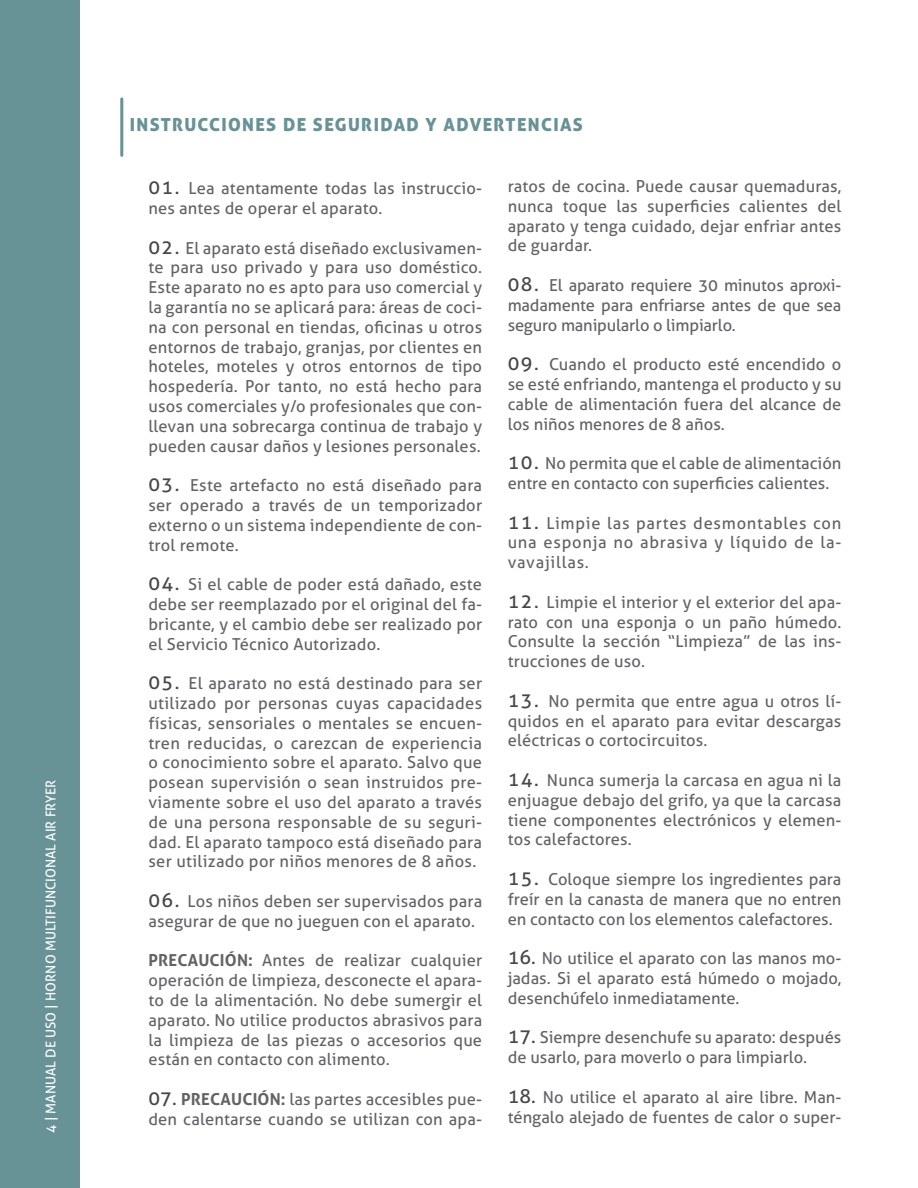
<style>
.page{position:relative;width:918px;height:1188px;background:#fff}
.page>*{position:absolute;margin:0;border:0;box-sizing:border-box;transform-origin:0 0}
.t1{font:18px "Aller Display";letter-spacing:.075em;color:#679296}
.t2{font:16.5px/19.8px "Aller";letter-spacing:.01em;color:#636366;text-align:justify}
.t3{font:13.5px "Aller";color:#fff}
.s1{font-size:19.5px;color:#464748}
.s2{font-weight:700}
</style>
<div class="page">
<div style="left:0;top:0;width:79px;height:1188px;background:#679296"></div>
<hr style="left:120px;top:99px;width:3px;height:56px;background:#679296">
<p class="t3" style="left:42px;top:1133px;width:355px;rotate:-90deg">4 | MANUAL DE USO | HORNO MULTIFUNCIONAL AIR FRYER</p>
<p class="t1" style="left:130px;top:113px;width:455px">INSTRUCCIONES DE SEGURIDAD Y ADVERTENCIAS</p>
<p class="t2" style="left:148px;top:178px;width:335px"><span class="s1">01.</span> Lea atentamente todas las instruccio&shy;nes antes de operar el aparato.</p>
<p class="t2" style="left:148px;top:238px;width:335px"><span class="s1">02.</span> El aparato está diseñado exclusivamen&shy;te para uso privado y para uso doméstico.<br>Este aparato no es apto para uso comercial y la garantía no se aplicará para: áreas de coci&shy;na con personal en tiendas, oficinas u otros entornos de trabajo, granjas, por clientes en hoteles, moteles y otros entornos de tipo hospedería. Por tanto, no está hecho para usos comerciales y/o profesionales que con&shy;llevan una sobrecarga continua de trabajo y pueden causar daños y lesiones personales.</p>
<p class="t2" style="left:148px;top:475px;width:335px"><span class="s1">03.</span> Este artefacto no está diseñado para ser operado a través de un temporizador externo o un sistema independiente de con&shy;trol remote.</p>
<p class="t2" style="left:148px;top:574px;width:335px"><span class="s1">04.</span> Si el cable de poder está dañado, este debe ser reemplazado por el original del fa&shy;bricante, y el cambio debe ser realizado por el Servicio Técnico Autorizado.</p>
<p class="t2" style="left:148px;top:673px;width:335px"><span class="s1">05.</span> El aparato no está destinado para ser utilizado por personas cuyas capacidades físicas, sensoriales o mentales se encuen&shy;tren reducidas, o carezcan de experiencia o conocimiento sobre el aparato. Salvo que posean supervisión o sean instruidos pre&shy;viamente sobre el uso del aparato a través de una persona responsable de su seguri&shy;dad. El aparato tampoco está diseñado para ser utilizado por niños menores de 8 años.</p>
<p class="t2" style="left:148px;top:891px;width:335px"><span class="s1">06.</span> Los niños deben ser supervisados para asegurar de que no jueguen con el aparato.</p>
<p class="t2" style="left:148px;top:951px;width:335px"><span class="s2">PRECAUCIÓN:</span> Antes de realizar cualquier operación de limpieza, desconecte el apara&shy;to de la alimentación. No debe sumergir el aparato. No utilice productos abrasivos para la limpieza de las piezas o accesorios que están en contacto con alimento.</p>
<p class="t2" style="left:148px;top:1089px;width:335px"><span class="s1">07.</span> <span class="s2">PRECAUCIÓN:</span> las partes accesibles pue&shy;den calentarse cuando se utilizan con apa-</p>
<p class="t2" style="left:508px;top:176px;width:335px">ratos de cocina. Puede causar quemaduras, nunca toque las superficies calientes del aparato y tenga cuidado, dejar enfriar antes de guardar.</p>
<p class="t2" style="left:508px;top:275px;width:335px"><span class="s1">08.</span> El aparato requiere 30 minutos aproxi&shy;madamente para enfriarse antes de que sea seguro manipularlo o limpiarlo.</p>
<p class="t2" style="left:508px;top:354px;width:335px"><span class="s1">09.</span> Cuando el producto esté encendido o se esté enfriando, mantenga el producto y su cable de alimentación fuera del alcance de los niños menores de 8 años.</p>
<p class="t2" style="left:508px;top:453px;width:335px"><span class="s1">10.</span> No permita que el cable de alimentación entre en contacto con superficies calientes.</p>
<p class="t2" style="left:508px;top:513px;width:335px"><span class="s1">11.</span> Limpie las partes desmontables con una esponja no abrasiva y líquido de la&shy;vavajillas.</p>
<p class="t2" style="left:508px;top:592px;width:335px"><span class="s1">12.</span> Limpie el interior y el exterior del apa&shy;rato con una esponja o un paño húmedo.<br>Consulte la sección “Limpieza” de las ins&shy;trucciones de uso.</p>
<p class="t2" style="left:508px;top:691px;width:335px"><span class="s1">13.</span> No permita que entre agua u otros lí&shy;quidos en el aparato para evitar descargas eléctricas o cortocircuitos.</p>
<p class="t2" style="left:508px;top:770px;width:335px"><span class="s1">14.</span> Nunca sumerja la carcasa en agua ni la enjuague debajo del grifo, ya que la carcasa tiene componentes electrónicos y elemen&shy;tos calefactores.</p>
<p class="t2" style="left:508px;top:869px;width:335px"><span class="s1">15.</span> Coloque siempre los ingredientes para freír en la canasta de manera que no entren en contacto con los elementos calefactores.</p>
<p class="t2" style="left:508px;top:948px;width:335px"><span class="s1">16.</span> No utilice el aparato con las manos mo&shy;jadas. Si el aparato está húmedo o mojado, desenchúfelo inmediatamente.</p>
<p class="t2" style="left:508px;top:1028px;width:335px"><span class="s1">17.</span> Siempre desenchufe su aparato: después de usarlo, para moverlo o para limpiarlo.</p>
<p class="t2" style="left:508px;top:1087px;width:335px"><span class="s1">18.</span> No utilice el aparato al aire libre. Man&shy;téngalo alejado de fuentes de calor o super-</p>
</div>
